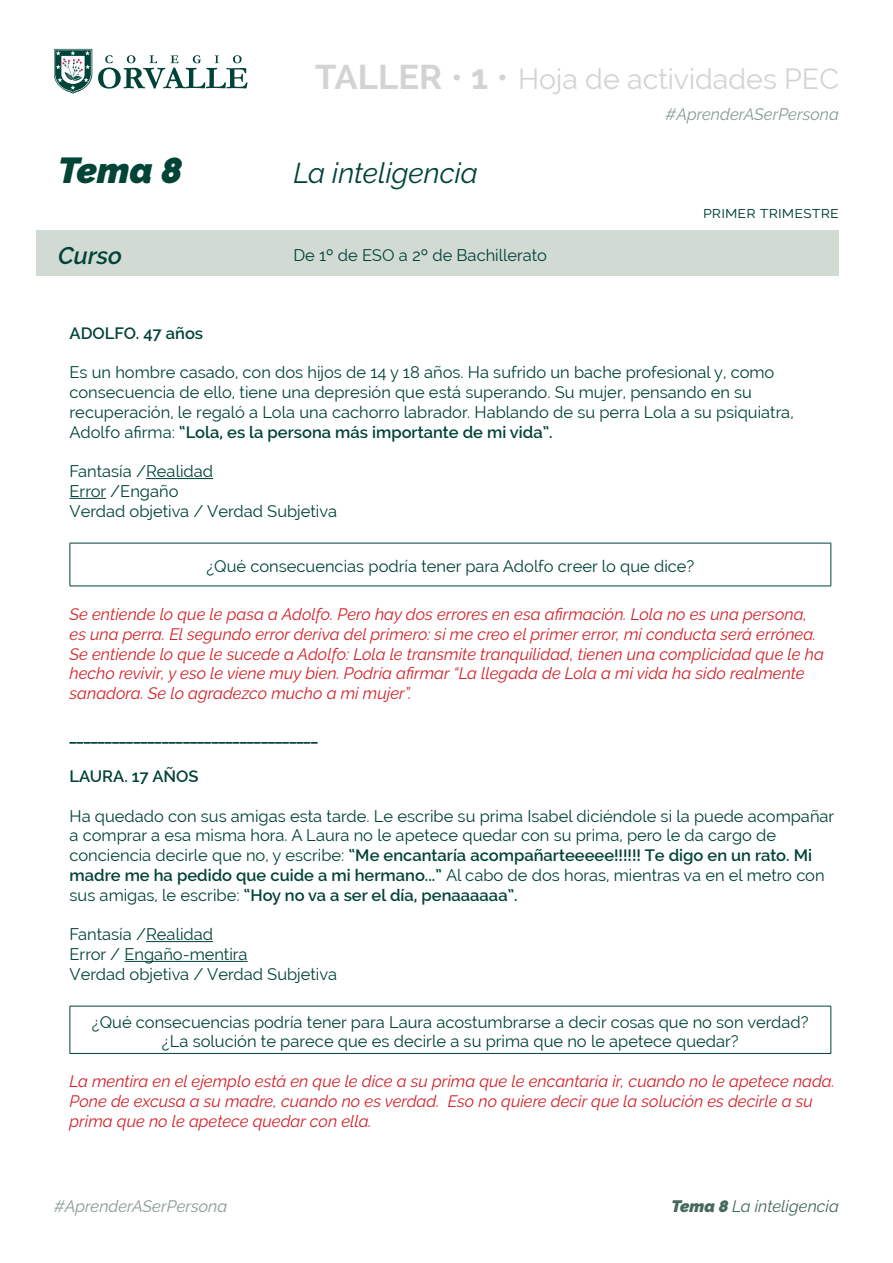
<style>
.page{position:relative;width:893px;height:1263px;background:#fff}
.page>*{position:absolute;margin:0;border:0;box-sizing:border-box;transform-origin:0 0}
.t1{font:italic 900 36px "Raleway";color:#004337}
.t2{font:28.5px "Raleway";color:#d2d3d3}
.t3{font:italic 28.5px "Raleway";color:#004337}
.t4{font:italic 600 24px "Raleway";color:#004337}
.t5{font:600 18px "Raleway";color:#004338}
.t6{font:16.5px/19.8px "Raleway";color:#004337}
.t7{font:italic 16.5px/19.8px "Raleway";color:#d22229}
.t8{font:italic 16.5px "Raleway";color:#879a94}
.t9{font:600 16.5px "Raleway";color:#004337}
.t10{font:italic 16.5px "Raleway";color:#45685f}
.s1{font-weight:700;font-size:34.5px}
.s2{font-size:34.5px}
.s3{font-weight:600}
.s4{font-weight:900}
</style>
<div class="page">
<svg style="left:98px;top:55px;width:150px;height:34px"></svg>
<svg style="left:54px;top:49px;width:38px;height:45px"></svg>
<div style="left:37px;top:230px;width:802px;height:46px;background:#d2dad4"></div>
<hr style="left:146px;top:478px;width:67px;height:1px;background:#004337">
<hr style="left:70px;top:498px;width:36px;height:1px;background:#004337">
<hr style="left:146px;top:941px;width:67px;height:1px;background:#004337">
<hr style="left:125px;top:961px;width:123px;height:1px;background:#004337">
<hr style="left:70px;top:543px;width:761px;height:1px;background:#004338">
<hr style="left:70px;top:543px;width:1px;height:42px;background:#004338">
<hr style="left:830px;top:543px;width:1px;height:42px;background:#004338">
<hr style="left:70px;top:585px;width:761px;height:1px;background:#004338">
<hr style="left:70px;top:1006px;width:761px;height:1px;background:#004338">
<hr style="left:70px;top:1006px;width:1px;height:47px;background:#004338">
<hr style="left:830px;top:1006px;width:1px;height:47px;background:#004338">
<hr style="left:70px;top:1053px;width:761px;height:1px;background:#004338">
<h2 class="t2" style="left:315px;top:63px;width:525px"><span class="s1">TALLER</span> <span class="s2">•</span> <span class="s1">1</span> <span class="s2">•</span> Hoja de actividades PEC</h2>
<h1 class="t1" style="left:58px;top:149px;width:126px">Tema 8</h1>
<h3 class="t4" style="left:58px;top:242px;width:65px">Curso</h3>
<h2 class="t3" style="left:293px;top:156px;width:186px">La inteligencia</h2>
<p class="t6" style="left:293px;top:245px;width:255px">De 1º de ESO a 2º de Bachillerato</p>
<p class="t8" style="left:666px;top:104px;width:175px">#AprenderASerPersona</p>
<p class="t6" style="left:703px;top:202px;width:137px">primer trimestre</p>
<p class="t9" style="left:70px;top:323px;width:135px">ADOLFO. 47 años</p>
<p class="t6" style="left:70px;top:363px;width:726px">Es un hombre casado, con dos hijos de 14 y 18 años. Ha sufrido un bache profesional y, como consecuencia de ello, tiene una depresión que está superando. Su mujer, pensando en su recuperación, le regaló a Lola una cachorro labrador. Hablando de su perra Lola a su psiquiatra, Adolfo afirma: <span class="s3">“Lola, es la persona más importante de mi vida”.</span></p>
<p class="t6" style="left:70px;top:462px;width:269px">Fantasía /Realidad<br>Error /Engaño<br>Verdad objetiva / Verdad Subjetiva</p>
<p class="t6" style="left:206px;top:556px;width:489px">¿Qué consecuencias podría tener para Adolfo creer lo que dice?</p>
<p class="t7" style="left:70px;top:604px;width:756px">Se entiende lo que le pasa a Adolfo. Pero hay dos errores en esa afirmación. Lola no es una persona, es una perra. El segundo error deriva del primero: si me creo el primer error, mi conducta será errónea.<br>Se entiende lo que le sucede a Adolfo: Lola le transmite tranquilidad, tienen una complicidad que le ha hecho revivir, y eso le viene muy bien. Podría afirmar “La llegada de Lola a mi vida ha sido realmente sanadora. Se lo agradezco mucho a mi mujer”.</p>
<p class="t5" style="left:70px;top:726px;width:250px">___________________________________</p>
<p class="t9" style="left:70px;top:767px;width:131px">LAURA. 17 AÑOS</p>
<p class="t6" style="left:70px;top:806px;width:766px">Ha quedado con sus amigas esta tarde. Le escribe su prima Isabel diciéndole si la puede acompañar a comprar a esa misma hora. A Laura no le apetece quedar con su prima, pero le da cargo de conciencia decirle que no, y escribe: <span class="s3">“Me encantaría acompañarteeeee!!!!!! Te digo en un rato. Mi madre me ha pedido que cuide a mi hermano...”</span> Al cabo de dos horas, mientras va en el metro con sus amigas, le escribe: <span class="s3">“Hoy no va a ser el día, penaaaaaa”.</span></p>
<p class="t6" style="left:70px;top:924px;width:269px">Fantasía /Realidad<br>Error / Engaño-mentira<br>Verdad objetiva / Verdad Subjetiva</p>
<p class="t6" style="left:92px;top:1012px;width:718px;text-align:center">¿Qué consecuencias podría tener para Laura acostumbrarse a decir cosas que no son verdad? ¿La solución te parece que es decirle a su prima que no le apetece quedar?</p>
<p class="t7" style="left:70px;top:1072px;width:767px">La mentira en el ejemplo está en que le dice a su prima que le encantaría ir, cuando no le apetece nada.<br>Pone de excusa a su madre, cuando no es verdad. Eso no quiere decir que la solución es decirle a su prima que no le apetece quedar con ella.</p>
<p class="t8" style="left:54px;top:1196px;width:175px">#AprenderASerPersona</p>
<p class="t10" style="left:672px;top:1196px;width:169px"><span class="s4">Tema 8</span> La inteligencia</p>
</div>
